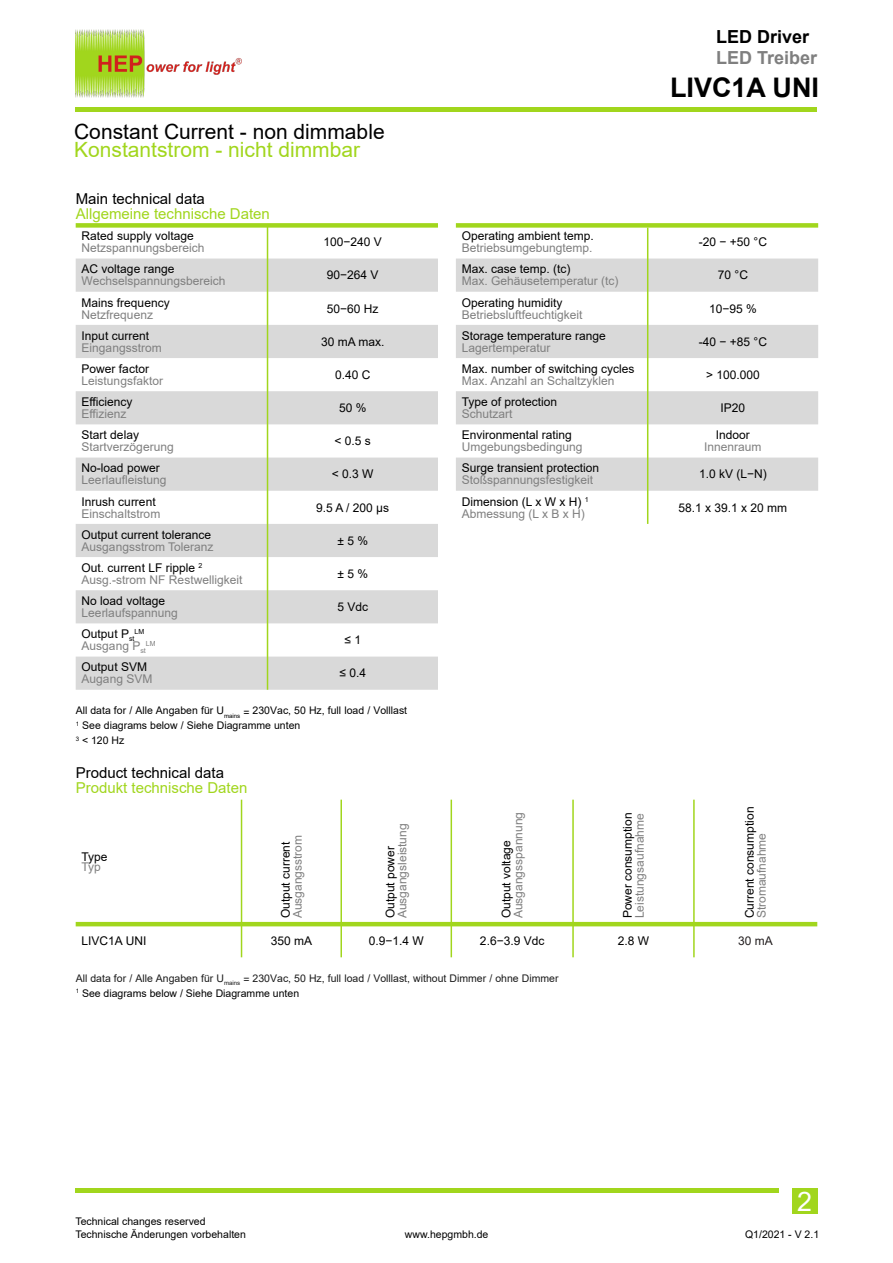
<style>
.page{position:relative;width:893px;height:1263px;background:#fff}
.page>*{position:absolute;margin:0;border:0;box-sizing:border-box;transform-origin:0 0}
.t1{font:700 27px "Arial";color:#000}
.t2{font:26.85px "Arial";color:#fff}
.t3{font:21px "Arial";color:#000}
.t4{font:21px "Arial";color:#a1d61d}
.t5{font:700 18px "Arial";color:#7f7f7f}
.t6{font:700 18px "Arial";color:#000}
.t7{font:15px "Arial";color:#a1d61d}
.t8{font:15px "Arial";color:#000}
.t9{font:12px/12px "Arial";color:#000}
.t10{font:12px/12px "Arial";color:#7f7f7f}
.t11{font:12px "Arial";color:#231f20}
.t12{font:10.5px/15px "Arial";color:#000}
.t13{font:10.5px/15px "Arial";color:#1a1a1a}
.t14{font:7.05px "Arial";color:#000}
.t15{font:7.05px "Arial";color:#7f7f7f}
.s1{color:#000}
.s2{color:#7f7f7f}
</style>
<div class="page">
<div style="left:792px;top:1189px;width:25px;height:25px;background:#a1d61d"></div>
<hr style="left:76px;top:108px;width:741px;height:4px;background:#a1d61d">
<hr style="left:76px;top:1189px;width:703px;height:4px;background:#a1d61d">
<img style="left:76px;top:30px;width:165px;height:67px">
<svg style="left:76px;top:259px;width:362px;height:431px;fill:#d9d9d9"></svg>
<hr style="left:267px;top:225px;width:1px;height:465px;background:#a1d61d">
<div style="left:76px;top:223px;width:362px;height:5px;background:#a1d61d"></div>
<svg style="left:456px;top:259px;width:362px;height:232px;fill:#d9d9d9"></svg>
<hr style="left:647px;top:228px;width:1px;height:296px;background:#a1d61d">
<div style="left:456px;top:223px;width:362px;height:5px;background:#a1d61d"></div>
<hr style="left:340px;top:800px;width:2px;height:157px;background:#a1d61d">
<hr style="left:451px;top:800px;width:1px;height:157px;background:#a1d61d">
<hr style="left:572px;top:800px;width:2px;height:157px;background:#a1d61d">
<hr style="left:693px;top:800px;width:2px;height:157px;background:#a1d61d">
<hr style="left:241px;top:800px;width:1px;height:157px;background:#a1d61d">
<hr style="left:76px;top:922px;width:741px;height:4px;background:#a1d61d">
<h3 class="t3" style="left:74px;top:124px;width:312px">Constant Current - non dimmable</h3>
<h3 class="t4" style="left:74px;top:142px;width:287px">Konstantstrom - nicht dimmbar</h3>
<p class="t8" style="left:76px;top:193px;width:131px">Main technical data</p>
<p class="t7" style="left:76px;top:208px;width:196px">Allgemeine technische Daten</p>
<p class="t9" style="left:82px;top:231px;width:114px">Rated supply voltage</p>
<p class="t10" style="left:82px;top:243px;width:124px">Netzspannungsbereich</p>
<p class="t9" style="left:82px;top:264px;width:94px">AC voltage range</p>
<p class="t10" style="left:82px;top:276px;width:145px">Wechselspannungsbereich</p>
<p class="t9" style="left:82px;top:297px;width:90px">Mains frequency</p>
<p class="t10" style="left:82px;top:309px;width:73px">Netzfrequenz</p>
<p class="t9" style="left:82px;top:331px;width:69px">Input current</p>
<p class="t10" style="left:82px;top:343px;width:82px">Eingangsstrom</p>
<p class="t9" style="left:82px;top:364px;width:69px">Power factor</p>
<p class="t10" style="left:82px;top:376px;width:83px">Leistungsfaktor</p>
<p class="t9" style="left:82px;top:397px;width:52px">Efficiency</p>
<p class="t10" style="left:82px;top:409px;width:46px">Effizienz</p>
<p class="t9" style="left:82px;top:430px;width:59px">Start delay</p>
<p class="t10" style="left:82px;top:442px;width:94px">Startverzögerung</p>
<p class="t9" style="left:82px;top:463px;width:80px">No-load power</p>
<p class="t10" style="left:82px;top:475px;width:86px">Leerlaufleistung</p>
<p class="t9" style="left:324px;top:237px;width:60px">100−240 V</p>
<p class="t9" style="left:327px;top:270px;width:53px">90−264 V</p>
<p class="t9" style="left:327px;top:303px;width:53px">50−60 Hz</p>
<p class="t9" style="left:321px;top:337px;width:65px">30 mA max.</p>
<p class="t9" style="left:335px;top:370px;width:37px">0.40 C</p>
<p class="t9" style="left:339px;top:403px;width:29px">50 %</p>
<p class="t9" style="left:335px;top:436px;width:38px">&lt; 0.5 s</p>
<p class="t9" style="left:332px;top:469px;width:43px">&lt; 0.3 W</p>
<p class="t9" style="left:82px;top:496px;width:76px">Inrush current</p>
<p class="t10" style="left:82px;top:508px;width:80px">Einschaltstrom</p>
<p class="t9" style="left:316px;top:502px;width:74px">9.5 A / 200 µs</p>
<p class="t9" style="left:82px;top:530px;width:131px">Output current tolerance</p>
<p class="t10" style="left:82px;top:542px;width:133px">Ausgangsstrom Toleranz</p>
<p class="t9" style="left:337px;top:536px;width:32px">±5%</p>
<p class="t10" style="left:82px;top:563px;width:162px"><span class="s1">Out. current LF ripple</span> <sup>2<br></sup>Ausg.-strom NF Restwelligkeit</p>
<p class="t9" style="left:337px;top:569px;width:32px">±5%</p>
<p class="t9" style="left:82px;top:596px;width:85px">No load voltage</p>
<p class="t10" style="left:82px;top:608px;width:98px">Leerlaufspannung</p>
<p class="t9" style="left:337px;top:602px;width:32px">5 Vdc</p>
<p class="t9" style="left:82px;top:629px;width:54px">Output P<sub>st</sub></p>
<p class="t14" style="left:134px;top:629px;width:11px">LM</p>
<p class="t10" style="left:82px;top:641px;width:66px">Ausgang P<sub>st</sub></p>
<p class="t15" style="left:146px;top:641px;width:11px">LM</p>
<p class="t9" style="left:344px;top:635px;width:18px">≤ 1</p>
<p class="t9" style="left:82px;top:662px;width:67px">Output SVM</p>
<p class="t10" style="left:82px;top:674px;width:72px">Augang SVM</p>
<p class="t9" style="left:339px;top:668px;width:28px">≤ 0.4</p>
<p class="t12" style="left:76px;top:704px;width:333px">All data for / Alle Angaben für U<sub>mains</sub> = 230Vac, 50 Hz, full load / Volllast<br><sup>1</sup> See diagrams below / Siehe Diagramme unten<br><sup>3</sup> &lt; 120 Hz</p>
<p class="t8" style="left:76px;top:767px;width:150px">Product technical data</p>
<p class="t7" style="left:76px;top:782px;width:173px">Produkt technische Daten</p>
<p class="t9" style="left:82px;top:852px;width:28px">Type</p>
<p class="t10" style="left:82px;top:862px;width:21px">Typ</p>
<p class="t10" style="left:397px;top:918px;width:96px;rotate:-90deg">Ausgangsleistung</p>
<p class="t9" style="left:281px;top:918px;width:78px;rotate:-90deg">Output current</p>
<p class="t10" style="left:293px;top:918px;width:85px;rotate:-90deg">Ausgangsstrom</p>
<p class="t9" style="left:385px;top:918px;width:74px;rotate:-90deg">Output power</p>
<h3 class="t6" style="left:716px;top:30px;width:95px">LED Driver</h3>
<h3 class="t5" style="left:716px;top:51px;width:103px">LED Treiber</h3>
<h1 class="t1" style="left:670px;top:77px;width:151px">LIVC1A UNI</h1>
<p class="t9" style="left:462px;top:231px;width:134px">Operating ambient temp.</p>
<p class="t10" style="left:462px;top:243px;width:132px">Betriebsumgebungtemp.</p>
<p class="t9" style="left:462px;top:264px;width:110px">Max. case temp. (tc)</p>
<p class="t10" style="left:462px;top:276px;width:158px">Max. Gehäusetemperatur (tc)</p>
<p class="t9" style="left:462px;top:297px;width:102px">Operating humidity</p>
<p class="t10" style="left:462px;top:309px;width:122px">Betriebsluftfeuchtigkeit</p>
<p class="t9" style="left:462px;top:331px;width:146px">Storage temperature range</p>
<p class="t10" style="left:462px;top:343px;width:90px">Lagertemperatur</p>
<p class="t9" style="left:462px;top:364px;width:174px">Max. number of switching cycles</p>
<p class="t10" style="left:462px;top:376px;width:154px">Max. Anzahl an Schaltzyklen</p>
<p class="t9" style="left:462px;top:397px;width:97px">Type of protection</p>
<p class="t10" style="left:462px;top:409px;width:52px">Schutzart</p>
<p class="t9" style="left:462px;top:430px;width:112px">Environmental rating</p>
<p class="t10" style="left:462px;top:442px;width:122px">Umgebungsbedingung</p>
<p class="t9" style="left:462px;top:463px;width:139px">Surge transient protection</p>
<p class="t10" style="left:462px;top:475px;width:133px">Stoßspannungsfestigkeit</p>
<p class="t9" style="left:699px;top:237px;width:70px">-20 − +50 °C</p>
<p class="t9" style="left:718px;top:270px;width:32px">70 °C</p>
<p class="t9" style="left:709px;top:303px;width:49px">10−95 %</p>
<p class="t9" style="left:699px;top:337px;width:70px">-40 − +85 °C</p>
<p class="t9" style="left:706px;top:370px;width:55px">&gt; 100.000</p>
<p class="t9" style="left:721px;top:403px;width:26px">IP20</p>
<p class="t9" style="left:716px;top:430px;width:36px">Indoor</p>
<p class="t10" style="left:704px;top:442px;width:59px">Innenraum</p>
<p class="t9" style="left:699px;top:469px;width:69px">1.0 kV (L−N)</p>
<p class="t9" style="left:462px;top:496px;width:128px">Dimension (L x W x H) <sup>1<br></sup><span class="s2">Abmessung (L x B x H)</span></p>
<p class="t9" style="left:679px;top:502px;width:110px">58.1 x 39.1 x 20 mm</p>
<p class="t10" style="left:513px;top:918px;width:108px;rotate:-90deg">Ausgangsspannung</p>
<p class="t9" style="left:623px;top:918px;width:107px;rotate:-90deg">Power consumption</p>
<p class="t10" style="left:635px;top:918px;width:106px;rotate:-90deg">Leistungsaufnahme</p>
<p class="t9" style="left:745px;top:918px;width:113px;rotate:-90deg">Current consumption</p>
<p class="t10" style="left:757px;top:918px;width:87px;rotate:-90deg">Stromaufnahme</p>
<p class="t9" style="left:501px;top:918px;width:80px;rotate:-90deg">Output voltage</p>
<p class="t9" style="left:82px;top:936px;width:66px">LIVC1A UNI</p>
<p class="t9" style="left:271px;top:936px;width:43px">350 mA</p>
<p class="t9" style="left:369px;top:936px;width:57px">0.9−1.4 W</p>
<p class="t9" style="left:480px;top:936px;width:66px">2.6−3.9 Vdc</p>
<p class="t9" style="left:618px;top:936px;width:33px">2.8 W</p>
<p class="t11" style="left:738px;top:936px;width:36px">30 mA</p>
<p class="t13" style="left:76px;top:972px;width:484px">All data for / Alle Angaben für U<sub>mains</sub> = 230Vac, 50 Hz, full load / Volllast, without Dimmer / ohne Dimmer<br><sup>1</sup> <span class="s1">See diagrams below / Siehe Diagramme unten</span></p>
<h2 class="t2" style="left:797px;top:1191px;width:16px">2</h2>
<p class="t12" style="left:75px;top:1216px;width:172px;line-height:12.6px">Technical changes reserved<br>Technische Änderungen vorbehalten</p>
<p class="t12" style="left:405px;top:1227px;width:85px">www.hepgmbh.de</p>
<p class="t12" style="left:745px;top:1227px;width:76px">Q1/2021 - V 2.1</p>
</div>
